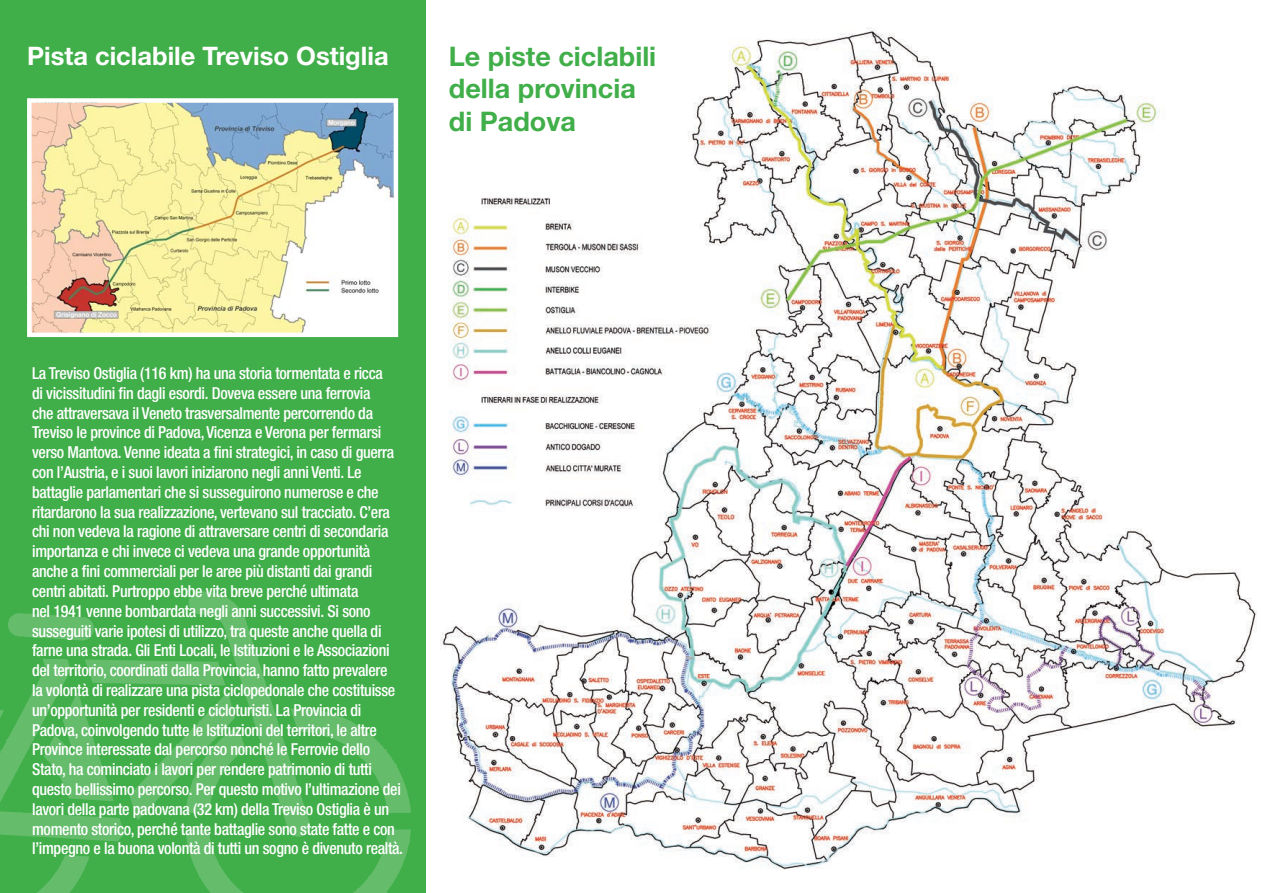
<style>
.page{position:relative;width:1263px;height:893px;background:#fff}
.page>*{position:absolute;margin:0;border:0;box-sizing:border-box;transform-origin:0 0}
.t1{font:700 27px "Helvetica Neue";color:#40ae49}
.t2{font:700 25.5px "Helvetica Neue";color:#fff}
.t3{font:500 condensed 16.5px/19.8px "Helvetica Neue";letter-spacing:-.02em;color:#fff}
</style>
<div class="page">
<div style="left:0;top:0;width:425px;height:893px;background:#40ae49"></div>
<img style="left:440px;top:28px;width:816px;height:841px">
<img style="left:32px;top:103px;width:361px;height:229px">
<div style="left:27px;top:98px;width:371px;height:239px;border:4px solid #fff"></div>
<img style="left:449px;top:192px;width:263px;height:320px">
<img style="left:0;top:591px;width:411px;height:302px">
<p class="t2" style="left:27px;top:40px;width:363px">Pista ciclabile Treviso Ostiglia</p>
<p class="t1" style="left:449px;top:40px;width:209px">Le piste ciclabili</p>
<p class="t1" style="left:449px;top:72px;width:188px">della provincia</p>
<p class="t1" style="left:449px;top:104px;width:129px">di Padova</p>
<p class="t3" style="left:32px;top:363px;width:372px">La Treviso Ostiglia (116 km) ha una storia tormentata e ricca<br>di vicissitudini fin dagli esordi. Doveva essere una ferrovia<br>che attraversava il Veneto trasversalmente percorrendo da Treviso le province di Padova, Vicenza e Verona per fermarsi verso Mantova. Venne ideata a fini strategici, in caso di guerra con l’Austria, e i suoi lavori iniziarono negli anni Venti. Le battaglie parlamentari che si susseguirono numerose e che ritardarono la sua realizzazione, vertevano sul tracciato. C’era chi non vedeva la ragione di attraversare centri di secondaria importanza e chi invece ci vedeva una grande opportunità anche a fini commerciali per le aree più distanti dai grandi centri abitati. Purtroppo ebbe vita breve perché ultimata<br>nel 1941 venne bombardata negli anni successivi. Si sono susseguiti varie ipotesi di utilizzo, tra queste anche quella di farne una strada. Gli Enti Locali, le Istituzioni e le Associazioni del territorio, coordinati dalla Provincia, hanno fatto prevalere<br>la volontà di realizzare una pista ciclopedonale che costituisse un’opportunità per residenti e cicloturisti. La Provincia di Padova, coinvolgendo tutte le Istituzioni del territori, le altre Province interessate dal percorso nonché le Ferrovie dello Stato, ha cominciato i lavori per rendere patrimonio di tutti questo bellissimo percorso. Per questo motivo l’ultimazione dei lavori della parte padovana (32 km) della Treviso Ostiglia è un momento storico, perché tante battaglie sono state fatte e con l’impegno e la buona volontà di tutti un sogno è divenuto realtà.</p>
</div>
